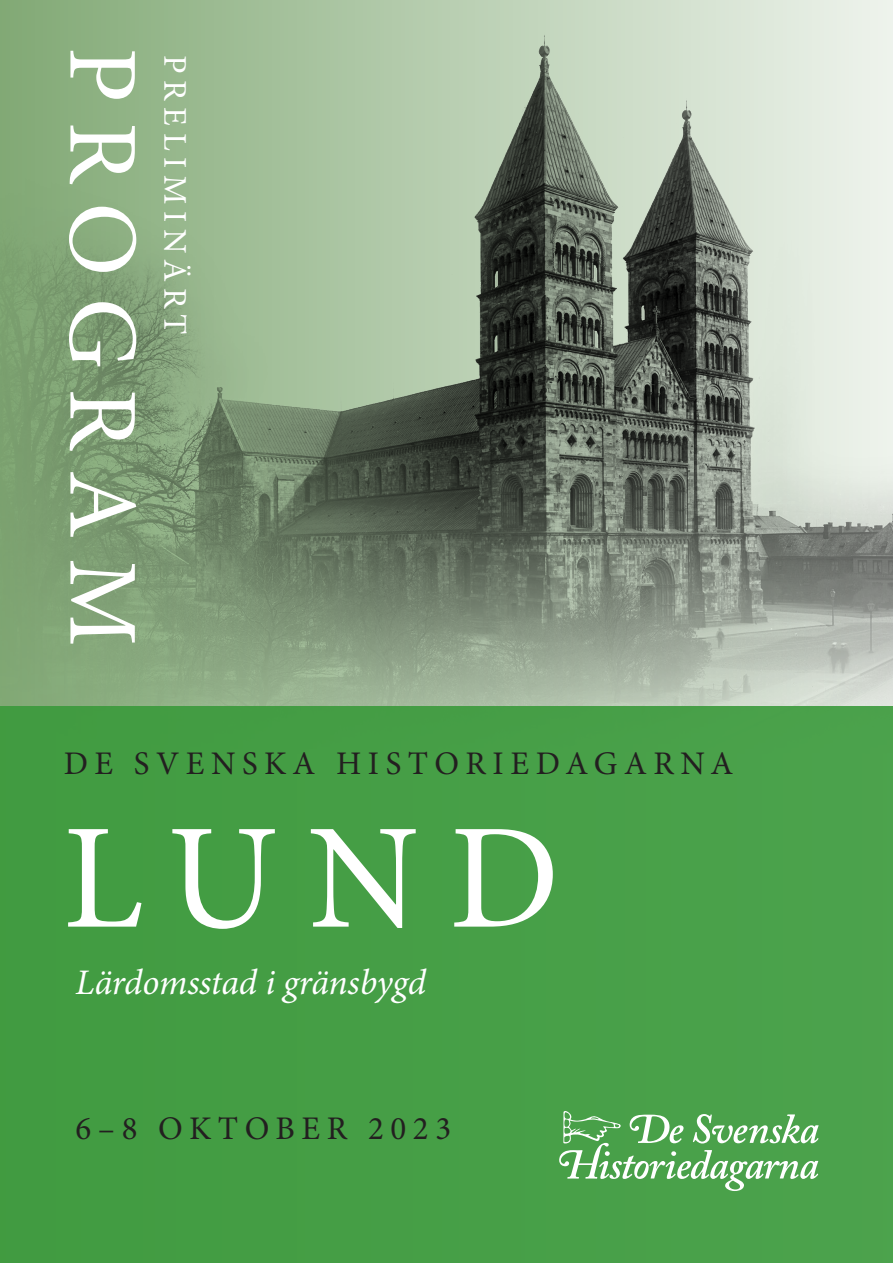
<style>
.page{position:relative;width:893px;height:1263px;background:#fff}
.page>*{position:absolute;margin:0;border:0;box-sizing:border-box;transform-origin:0 0}
.t1{font:150px "Minion Pro";color:#fff}
.t2{font:99px "Minion Pro";letter-spacing:.195em;color:#fff}
.t3{font:italic 36px "Minion Pro";letter-spacing:-.01em;color:#fff}
.t4{font:33px "Minion Pro";letter-spacing:.2em;color:#231f20}
.t5{font:33px "Minion Pro";letter-spacing:.2em;color:#fff}
</style>
<div class="page">
<div style="left:0;top:0;width:893px;height:1263px;background:linear-gradient(to right,#81a975,#eef3ec)"></div>
<img style="left:0;top:33px;width:893px;height:673px">
<div style="left:0;top:706px;width:893px;height:557px;background:#469f46"></div>
<svg style="left:559px;top:1111px;width:260px;height:80px"></svg>
<p class="t2" style="left:168px;top:47px;width:601px;rotate:90deg">PROGRAM</p>
<p class="t5" style="left:197px;top:55px;width:281px;rotate:90deg">PRELIMINÄRT</p>
<p class="t4" style="left:64px;top:741px;width:671px">DE SVENSKA HISTORIEDAGARNA</p>
<p class="t1" style="left:63px;top:778px;width:498px">LUND</p>
<p class="t3" style="left:75px;top:958px;width:352px">Lärdomsstad i gränsbygd</p>
<p class="t4" style="left:75px;top:1106px;width:377px">6–8 OKTOBER 2023</p>
</div>
